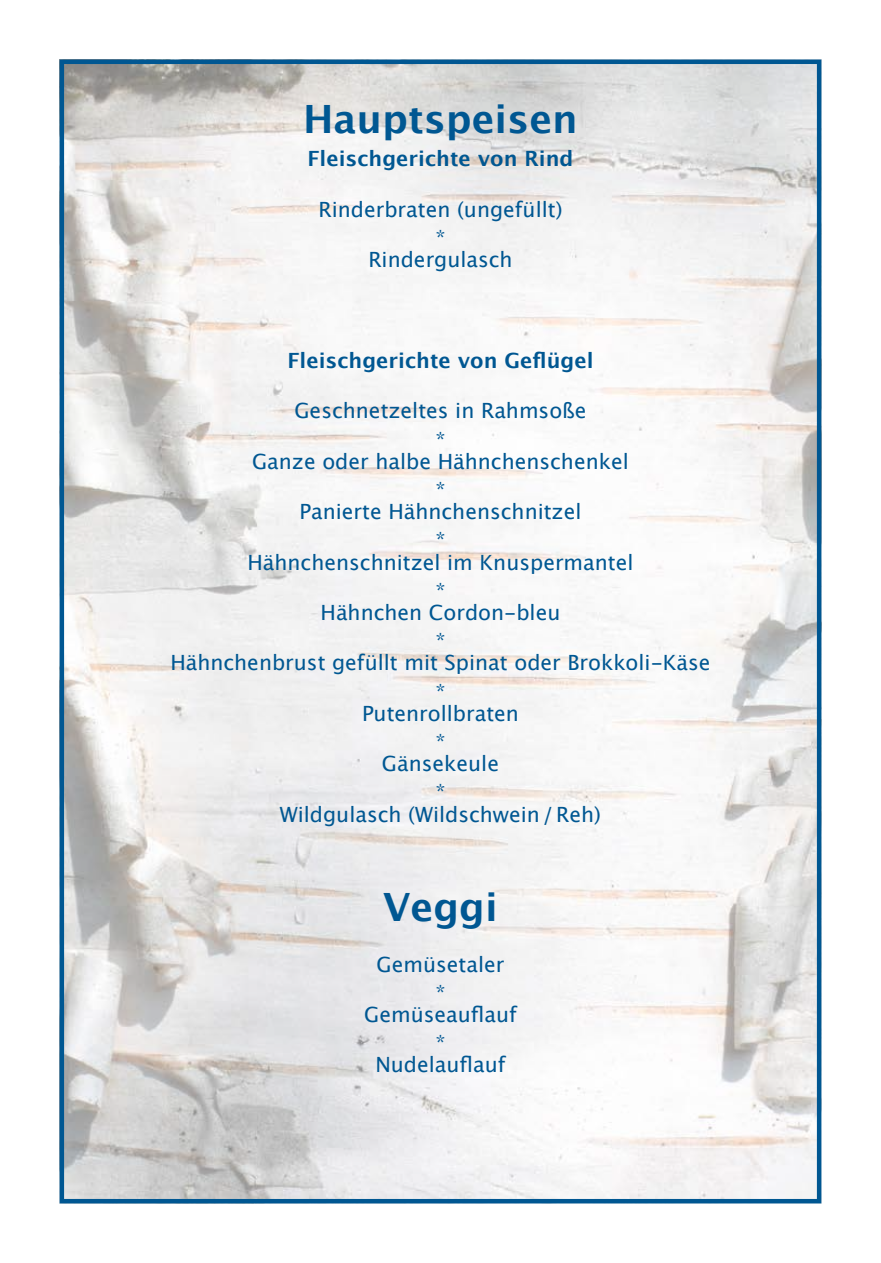
<style>
.page{position:relative;width:881px;height:1263px;background:#fff}
.page>*{position:absolute;margin:0;border:0;box-sizing:border-box;transform-origin:0 0}
.t1{font:700 39px "Lucida Grande";color:#005792}
.t2{font:21px/28.2px "Lucida Grande";color:#005792;text-align:center}
.t3{font:700 21px "Lucida Grande";color:#005792}
</style>
<div class="page">
<img style="left:65px;top:65px;width:751px;height:1133px">
<div style="left:60px;top:60px;width:761px;height:1143px;border:4px solid #005792"></div>
<h1 class="t1" style="left:303px;top:87px;width:276px">Hauptspeisen</h1>
<p class="t3" style="left:307px;top:142px;width:267px">Fleischgerichte von Rind</p>
<p class="t2" style="left:318px;top:195px;width:245px">Rinderbraten (ungefüllt) *</p>
<p class="t2" style="left:368px;top:246px;width:146px">Rindergulasch</p>
<p class="t3" style="left:287px;top:343px;width:307px">Fleischgerichte von Geflügel</p>
<p class="t2" style="left:294px;top:397px;width:293px">Geschnetzeltes in Rahmsoße *</p>
<p class="t2" style="left:252px;top:447px;width:378px">Ganze oder halbe Hähnchenschenkel *</p>
<p class="t2" style="left:299px;top:498px;width:283px">Panierte Hähnchenschnitzel *</p>
<p class="t2" style="left:247px;top:548px;width:387px">Hähnchenschnitzel im Knuspermantel *</p>
<p class="t2" style="left:320px;top:599px;width:241px">Hähnchen Cordon-bleu *</p>
<p class="t2" style="left:170px;top:649px;width:541px">Hähnchenbrust gefüllt mit Spinat oder Brokkoli-Käse *</p>
<p class="t2" style="left:362px;top:699px;width:158px">Putenrollbraten *</p>
<p class="t2" style="left:382px;top:750px;width:118px">Gänsekeule *</p>
<p class="t2" style="left:280px;top:800px;width:322px">Wildgulasch (Wildschwein/Reh)</p>
<h1 class="t1" style="left:383px;top:876px;width:116px">Veggi</h1>
<p class="t2" style="left:376px;top:950px;width:129px">Gemüsetaler *</p>
<p class="t2" style="left:364px;top:1001px;width:154px">Gemüseauflauf *</p>
<p class="t2" style="left:375px;top:1051px;width:132px">Nudelauflauf</p>
</div>
